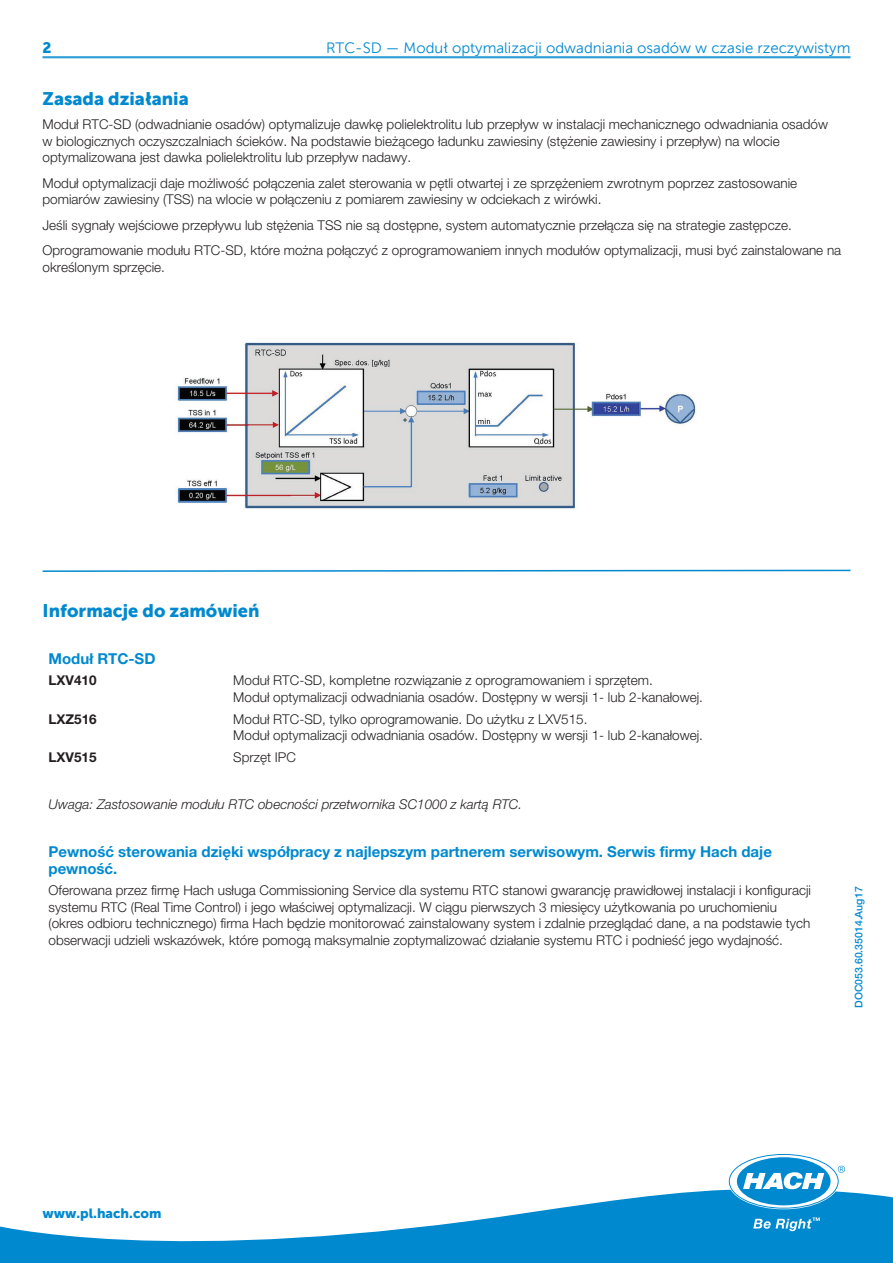
<style>
.page{position:relative;width:893px;height:1263px;background:#fff}
.page>*{position:absolute;margin:0;border:0;box-sizing:border-box;transform-origin:0 0}
.t1{font:18px "Museo Sans 900";color:#0089cf}
.t2{font:700 15px/16.5px "Helvetica Neue LTW1 G";color:#0089cf}
.t3{font:15px "Museo Sans 300";color:#0089cf}
.t4{font:15px "Museo Sans 900";color:#0089cf}
.t5{font:300 13.5px/16.5px "Helvetica Neue LTW1 G";color:#231f20}
.t6{font:italic 300 13.5px "Helvetica Neue LTW1 G";color:#231f20}
.t7{font:700 13.5px "Helvetica Neue LTW1 G";color:#231f20}
.t8{font:13.5px "Museo Sans 900";color:#0089cf}
.t9{font:500 10.5px "Helvetica Neue LT Pro";color:#0089cf}
</style>
<div class="page">
<hr style="left:43px;top:57px;width:807px;height:1px;background:#0089cf">
<svg style="left:0;top:1189px;width:893px;height:74px;fill:#0089cf"></svg>
<svg style="left:730px;top:1155px;width:115px;height:53px"></svg>
<svg style="left:753px;top:1217px;width:67px;height:14px"></svg>
<img style="left:176px;top:342px;width:520px;height:167px">
<hr style="left:43px;top:56px;width:807px;height:1px;background:#0089cf">
<svg style="left:42px;top:569px;width:809px;height:3px"></svg>
<p class="t4" style="left:43px;top:40px;width:11px">2</p>
<p class="t3" style="left:326px;top:40px;width:526px">RTC-SD — Moduł optymalizacji odwadniania osadów w czasie rzeczywistym</p>
<h1 class="t1" style="left:43px;top:89px;width:148px">Zasada działania</h1>
<p class="t5" style="left:43px;top:116px;width:787px">Moduł RTC-SD (odwadnianie osadów) optymalizuje dawkę polielektrolitu lub przepływ w instalacji mechanicznego odwadniania osadów w biologicznych oczyszczalniach ścieków. Na podstawie bieżącego ładunku zawiesiny (stężenie zawiesiny i przepływ) na wlocie optymalizowana jest dawka polielektrolitu lub przepływ nadawy.</p>
<p class="t5" style="left:43px;top:175px;width:756px">Moduł optymalizacji daje możliwość połączenia zalet sterowania w pętli otwartej i ze sprzężeniem zwrotnym poprzez zastosowanie pomiarów zawiesiny (TSS) na wlocie w połączeniu z pomiarem zawiesiny w odciekach z wirówki.</p>
<p class="t5" style="left:43px;top:212px;width:800px;line-height:25.5px">Jeśli sygnały wejściowe przepływu lub stężenia TSS nie są dostępne, system automatycznie przełącza się na strategie zastępcze.<br>Oprogramowanie modułu RTC-SD, które można połączyć z oprogramowaniem innych modułów optymalizacji, musi być zainstalowane na</p>
<p class="t5" style="left:43px;top:259px;width:124px">określonym sprzęcie.</p>
<h1 class="t1" style="left:43px;top:600px;width:218px">I nformacje do zamówień</h1>
<p class="t2" style="left:49px;top:650px;width:108px">Moduł RTC-SD</p>
<p class="t7" style="left:49px;top:672px;width:50px">LXV410</p>
<p class="t5" style="left:233px;top:672px;width:471px">Moduł RTC-SD, kompletne rozwiązanie z oprogramowaniem i sprzętem.<br>Moduł optymalizacji odwadniania osadów. Dostępny w wersji 1- lub 2-kanałowej.</p>
<p class="t7" style="left:49px;top:710px;width:50px">LXZ516</p>
<p class="t5" style="left:233px;top:710px;width:471px">Moduł RTC-SD, tylko oprogramowanie. Do użytku z LXV515.<br>Moduł optymalizacji odwadniania osadów. Dostępny w wersji 1- lub 2-kanałowej.</p>
<p class="t7" style="left:49px;top:748px;width:50px">LXV515</p>
<p class="t5" style="left:233px;top:748px;width:64px">Sprzęt IPC</p>
<p class="t6" style="left:49px;top:796px;width:475px">Uwaga: Zastosowanie modułu RTC obecności przetwornika SC1000 z kartą RTC.</p>
<p class="t2" style="left:49px;top:843px;width:725px">Pewność sterowania dzięki współpracy z najlepszym partnerem serwisowym. Serwis firmy Hach daje pewność.</p>
<p class="t5" style="left:49px;top:882px;width:764px">Oferowana przez firmę Hach usługa Commissioning Service dla systemu RTC stanowi gwarancję prawidłowej instalacji i konfiguracji systemu RTC (Real Time Control) i jego właściwej optymalizacji. W ciągu pierwszych 3 miesięcy użytkowania po uruchomieniu (okres odbioru technicznego) firma Hach będzie monitorować zainstalowany system i zdalnie przeglądać dane, a na podstawie tych obserwacji udzieli wskazówek, które pomogą maksymalnie zoptymalizować działanie systemu RTC i podnieść jego wydajność.</p>
<p class="t9" style="left:852px;top:1008px;width:123px;rotate:-90deg">DOC053.60.35014.Aug17</p>
<p class="t8" style="left:43px;top:1205px;width:120px">www.pl.hach.com</p>
</div>
